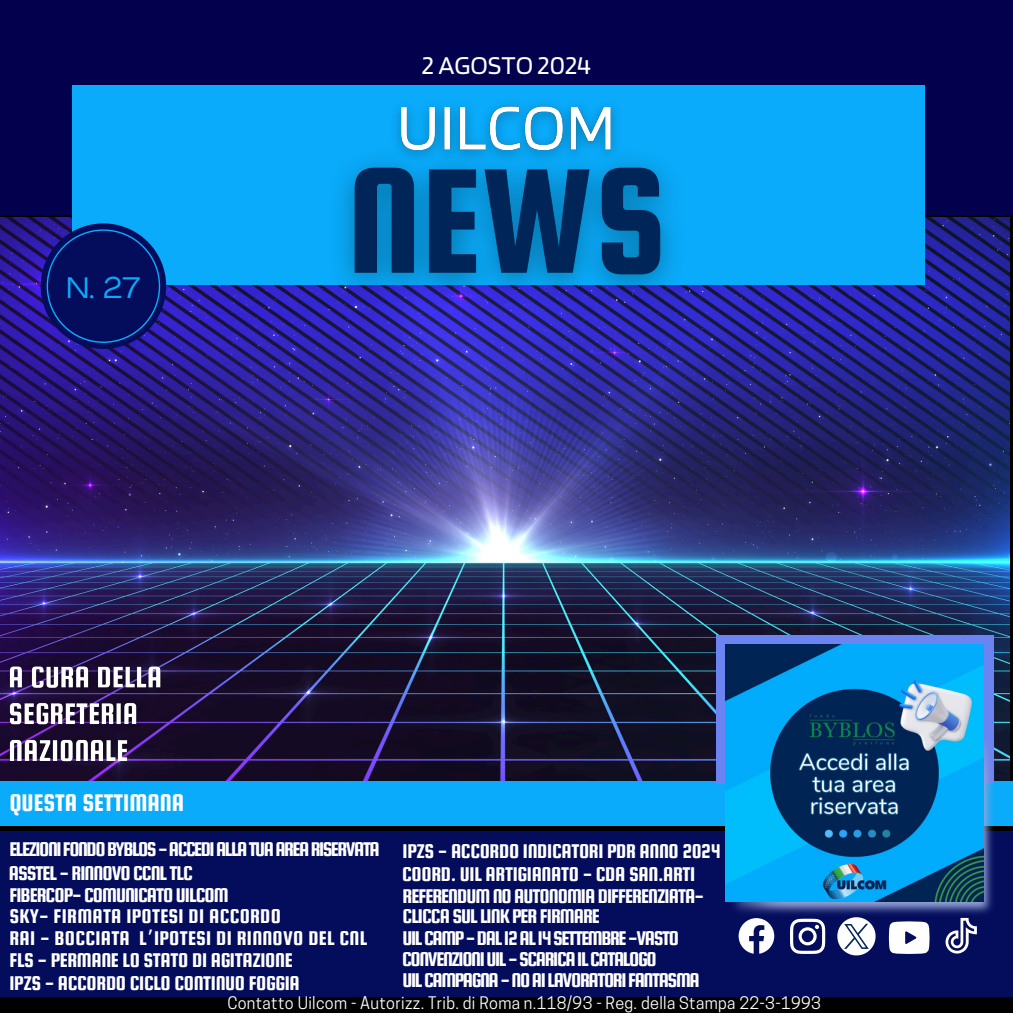
<style>
.page{position:relative;width:1013px;height:1013px;background:#fff}
.page>*{position:absolute;margin:0;border:0;box-sizing:border-box;transform-origin:0 0}
.t1{font:expanded 29.38px "Agrandir";color:#0aabfa}
.t2{font:26.75px "Blinker";color:#fff}
.t3{font:25.75px "Squada One";color:#fff}
.t4{font:21.25px "Squada One";letter-spacing:-.015em;color:#fff}
.t5{font:21.25px/19.8px "Squada One";letter-spacing:-.045em;color:#fff}
.t6{font:21.25px "Squada One";letter-spacing:-.065em;color:#fff}
.t7{font:21.25px "Squada One";letter-spacing:.01em;color:#fff}
.t8{font:21.25px "Squada One";letter-spacing:-.07em;color:#fff}
.t9{font:16.25px "Cooper Hewitt";letter-spacing:.02em;color:#fff}
.s1{font-family:"Noto Sans Gurmukhi"}
</style>
<div class="page">
<div style="left:0;top:0;width:1012px;height:1012px;background:#000"></div>
<img style="left:0;top:218px;width:1009px;height:563px">
<div style="left:0;top:0;width:1012px;height:215px;background:#03004e"></div>
<div style="left:0;top:781px;width:1012px;height:44px;background:#0aabfa"></div>
<div style="left:0;top:831px;width:1012px;height:165px;background:#030d5c"></div>
<div style="left:715px;top:635px;width:278px;height:148px;background:#6b84f1"></div>
<img style="left:726px;top:732px;width:271px;height:182px">
<img style="left:726px;top:644px;width:257px;height:257px">
<div style="left:73px;top:85px;width:851px;height:200px;background:#0aabfa"></div>
<svg style="left:41px;top:223px;width:125px;height:126px;background:#0a1d73"></svg>
<svg style="left:738px;top:918px;width:36px;height:35px"></svg>
<svg style="left:790px;top:918px;width:35px;height:35px"></svg>
<svg style="left:888px;top:921px;width:41px;height:32px"></svg>
<svg style="left:945px;top:917px;width:31px;height:36px"></svg>
<svg style="left:837px;top:917px;width:38px;height:38px"></svg>
<img style="left:396px;top:104px;width:220px;height:31px">
<img style="left:315px;top:135px;width:384px;height:185px">
<img style="left:1px;top:658px;width:168px;height:113px">
<p class="t1" style="left:67px;top:276px;width:75px">N. 27</p>
<h3 class="t2" style="left:422px;top:48px;width:170px">2 AGOSTO 2024</h3>
<p class="t3" style="left:9px;top:789px;width:176px">QUESTA SETTIMANA</p>
<h5 class="t8" style="left:9px;top:837px;width:372px">ELEZIONIFONDOBYBLOS-ACCEDIALLATUAAREARISERVATA</h5>
<h5 class="t4" style="left:402px;top:839px;width:319px">IPZS - ACCORDO INDICATORI PDR ANNO 2024</h5>
<p class="t5" style="left:9px;top:862px;width:186px">ASSTEL - RINNOVO CCNL TLC</p>
<p class="t4" style="left:402px;top:862px;width:295px">COORD. UIL ARTIGIANATO - CDA SAN.ARTI</p>
<h5 class="t5" style="left:9px;top:884px;width:221px">FIBERCOP- COMUNICATO UILCOM</h5>
<h5 class="t7" style="left:9px;top:926px;width:359px">RAI - BOCCIATA L<span class="s1">’</span>IPOTESI DI RINNOVO DEL CNL</h5>
<h5 class="t7" style="left:9px;top:905px;width:273px">SKY- FIRMATA IPOTESI DI ACCORDO</h5>
<h5 class="t4" style="left:9px;top:948px;width:285px">FLS - PERMANE LO STATO DI AGITAZIONE</h5>
<h5 class="t5" style="left:402px;top:886px;width:303px">REFERENDUM NO AUTONOMIA DIFFERENZIATA-<br>CLICCA SUL LINK PER FIRMARE</h5>
<h5 class="t6" style="left:402px;top:926px;width:278px">UILCAMP-DAL12AL14SETTEMBRE-VASTO</h5>
<p class="t6" style="left:402px;top:947px;width:256px">CONVENZIONIUIL-SCARICAILCATALOGO</p>
<h5 class="t4" style="left:9px;top:971px;width:292px">IPZS - ACCORDO CICLO CONTINUO FOGGIA</h5>
<p class="t6" style="left:402px;top:968px;width:299px">UILCAMPAGNA-NOAILAVORATORIFANTASMA</p>
<h4 class="t9" style="left:227px;top:996px;width:595px">Contatto Uilcom - Autorizz. Trib. di Roma n.118/93 - Reg. della Stampa 22-3-1993</h4>
</div>
